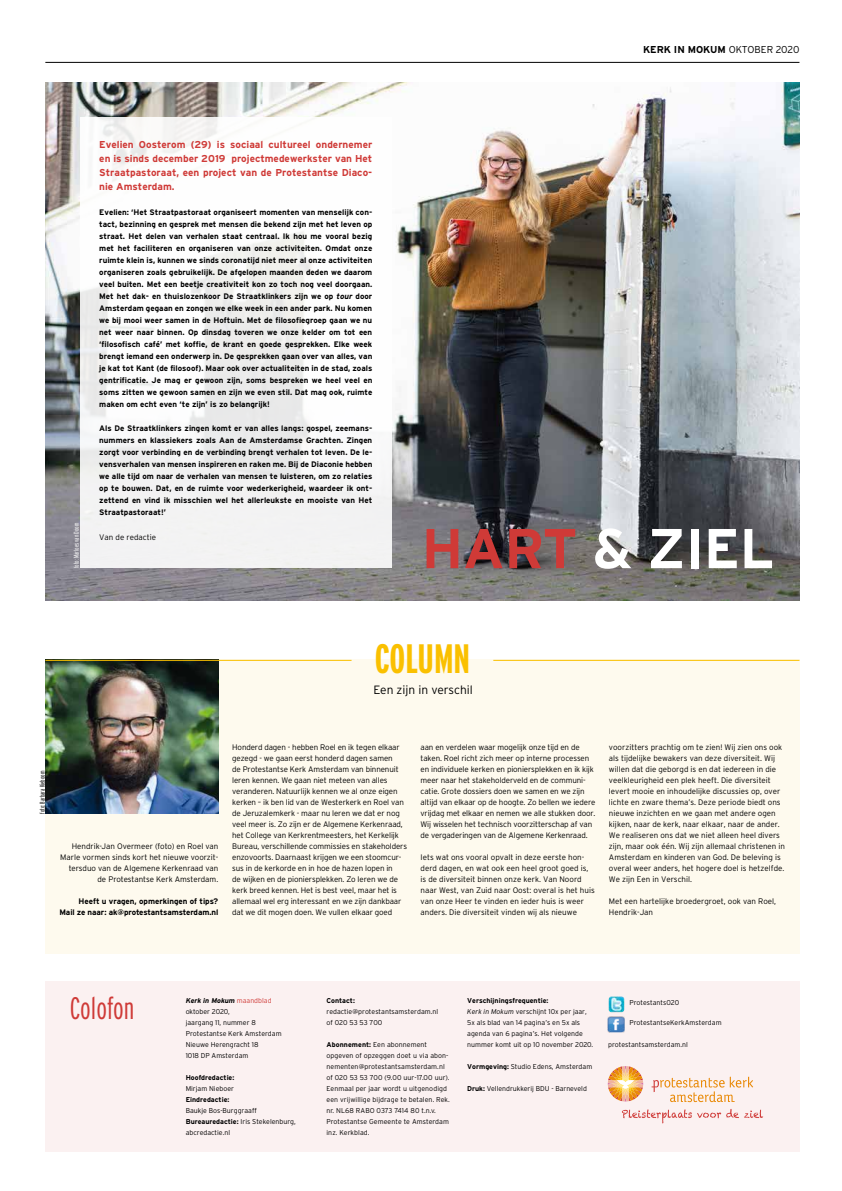
<style>
.page{position:relative;width:842px;height:1191px;background:#fff}
.page>*{position:absolute;margin:0;border:0;box-sizing:border-box;transform-origin:0 0}
.t1{font:700 56px "Interstate";letter-spacing:-.01em;color:#fff}
.t2{font:700 41px "Interstate Compressed";color:#fac000}
.t3{font:300 31px "Interstate Compressed";color:#cf3a37}
.t4{font:300 12px "Interstate";color:#000}
.t5{font:700 10px/14px "Interstate";color:#cf3a37;text-align:justify}
.t6{font:700 10px "Interstate";color:#000}
.t7{font:300 8px/11px "Interstate";letter-spacing:-.015em;color:#000}
.t8{font:700 8px/12px "Interstate";color:#000;text-align:justify}
.t9{font:300 7px/11px "Interstate";color:#000}
.t10{font:700 7px "Interstate";color:#000}
.t11{font:300 7px "Interstate Compressed";color:#fff}
.t12{font:300 7px "Interstate Compressed";color:#000}
.s1{font-weight:300}
.s2{font-style:italic}
.s3{color:#cf3a37}
.s4{font-weight:700;font-style:italic}
.s5{font-weight:700}
</style>
<div class="page">
<div style="left:45px;top:980px;width:754px;height:171px;background:#fbf1f1"></div>
<div style="left:45px;top:660px;width:754px;height:294px;background:#fefaee"></div>
<hr style="left:45px;top:62px;width:754px;height:1px;background:#000">
<img style="left:608px;top:1016px;width:16px;height:17px">
<img style="left:609px;top:996px;width:15px;height:16px">
<svg style="left:622px;top:1109px;width:141px;height:14px"></svg>
<svg style="left:651px;top:1076px;width:102px;height:26px"></svg>
<svg style="left:608px;top:1066px;width:35px;height:35px"></svg>
<img style="left:45px;top:661px;width:173px;height:152px">
<img style="left:45px;top:82px;width:754px;height:519px">
<div style="left:80px;top:117px;width:311px;height:451px;background:linear-gradient(to bottom,#fefefd,#f0f0f1)"></div>
<hr style="left:493px;top:660px;width:306px;height:1px;background:#fac000">
<hr style="left:45px;top:660px;width:307px;height:1px;background:#fac000">
<p class="t6" style="left:643px;top:44px;width:158px">KERK IN MOKUM <span class="s1">OKTOBER 2020</span></p>
<p class="t11" style="left:72px;top:568px;width:47px;rotate:-90deg">foto: Marloes van Doorn</p>
<p class="t5" style="left:99px;top:137px;width:275px">Evelien Oosterom (29) is sociaal cultureel ondernemer en is sinds december 2019 projectmedewerkster van Het Straatpastoraat, een project van de Protestantse Diaco&shy;nie Amsterdam.</p>
<p class="t8" style="left:99px;top:206px;width:275px">Evelien: ‘Het Straatpastoraat organiseert momenten van menselijk con&shy;tact, bezinning en gesprek met mensen die bekend zijn met het leven op straat. Het delen van verhalen staat centraal. Ik hou me vooral bezig met het faciliteren en organiseren van onze activiteiten. Omdat onze ruimte klein is, kunnen we sinds coronatijd niet meer al onze activiteiten organiseren zoals gebruikelijk. De afgelopen maanden deden we daarom veel buiten. Met een beetje creativiteit kon zo toch nog veel doorgaan.<br>Met het dak- en thuislozenkoor De Straatklinkers zijn we op <span class="s2">tour</span> door Amsterdam gegaan en zongen we elke week in een ander park. Nu komen we bij mooi weer samen in de Hoftuin. Met de filosofiegroep gaan we nu net weer naar binnen. Op dinsdag toveren we onze kelder om tot een ‘filosofisch café’ met koffie, de krant en goede gesprekken. Elke week brengt iemand een onderwerp in. De gesprekken gaan over van alles, van je kat tot Kant (de filosoof). Maar ook over actualiteiten in de stad, zoals gentrificatie. Je mag er gewoon zijn, soms bespreken we heel veel en soms zitten we gewoon samen en zijn we even stil. Dat mag ook, ruimte maken om echt even ‘te zijn’ is zo belangrijk!</p>
<p class="t8" style="left:99px;top:422px;width:275px">Als De Straatklinkers zingen komt er van alles langs: gospel, zeemans&shy;nummers en klassiekers zoals Aan de Amsterdamse Grachten. Zingen zorgt voor verbinding en de verbinding brengt verhalen tot leven. De le&shy;vensverhalen van mensen inspireren en raken me. Bij de Diaconie hebben we alle tijd om naar de verhalen van mensen te luisteren, om zo relaties op te bouwen. Dat, en de ruimte voor wederkerigheid, waardeer ik ont&shy;zettend en vind ik misschien wel het allerleukste en mooiste van Het Straatpastoraat!’</p>
<p class="t7" style="left:99px;top:532px;width:58px">Van de redactie</p>
<h1 class="t1" style="left:421px;top:517px;width:354px"><span class="s3">HART</span> &amp; ZIEL</h1>
<h2 class="t2" style="left:375px;top:636px;width:97px">COLUMN</h2>
<h3 class="t4" style="left:373px;top:683px;width:101px">Een zijn in verschil</h3>
<p class="t12" style="left:38px;top:813px;width:44px;rotate:-90deg">foto: Barbara Kieboom</p>
<p class="t7" style="left:60px;top:840px;width:160px;text-align:right">Hendrik-Jan Overmeer (foto) en Roel van Marle vormen sinds kort het nieuwe voorzit&shy;tersduo van de Algemene Kerkenraad van de Protestantse Kerk Amsterdam.</p>
<p class="t8" style="left:59px;top:895px;width:160px;line-height:11px;text-align:right">Heeft u vragen, opmerkingen of tips?<br>Mail ze naar: ak@protestantsamsterdam.nl</p>
<p class="t7" style="left:232px;top:741px;width:176px">Honderd dagen - hebben Roel en ik tegen elkaar gezegd - we gaan eerst honderd dagen samen<br>de Protestantse Kerk Amsterdam van binnenuit leren kennen. We gaan niet meteen van alles veranderen. Natuurlijk kennen we al onze eigen kerken – ik ben lid van de Westerkerk en Roel van de Jeruzalemkerk - maar nu leren we dat er nog veel meer is. Zo zijn er de Algemene Kerkenraad, het College van Kerkrentmeesters, het Kerkelijk Bureau, verschillende commissies en stakeholders enzovoorts. Daarnaast krijgen we een stoomcur&shy;sus in de kerkorde en in hoe de hazen lopen in<br>de wijken en de pioniersplekken. Zo leren we de kerk breed kennen. Het is best veel, maar het is allemaal wel erg interessant en we zijn dankbaar dat we dit mogen doen. We vullen elkaar goed</p>
<p class="t7" style="left:421px;top:741px;width:176px">aan en verdelen waar mogelijk onze tijd en de taken. Roel richt zich meer op interne processen en individuele kerken en pioniersplekken en ik kijk meer naar het stakeholderveld en de communi&shy;catie. Grote dossiers doen we samen en we zijn altijd van elkaar op de hoogte. Zo bellen we iedere vrijdag met elkaar en nemen we alle stukken door.<br>Wij wisselen het technisch voorzitterschap af van de vergaderingen van de Algemene Kerkenraad.</p>
<p class="t7" style="left:421px;top:851px;width:176px">Iets wat ons vooral opvalt in deze eerste hon&shy;derd dagen, en wat ook een heel groot goed is, is de diversiteit binnen onze kerk. Van Noord naar West, van Zuid naar Oost: overal is het huis van onze Heer te vinden en ieder huis is weer anders. Die diversiteit vinden wij als nieuwe</p>
<p class="t7" style="left:609px;top:741px;width:178px">voorzitters prachtig om te zien! Wij zien ons ook als tijdelijke bewakers van deze diversiteit. Wij willen dat die geborgd is en dat iedereen in die veelkleurigheid een plek heeft. Die diversiteit levert mooie en inhoudelijke discussies op, over lichte en zware thema’s. Deze periode biedt ons nieuwe inzichten en we gaan met andere ogen kijken, naar de kerk, naar elkaar, naar de ander.<br>We realiseren ons dat we niet alleen heel divers zijn, maar ook één. Wij zijn allemaal christenen in Amsterdam en kinderen van God. De beleving is overal weer anders, het hogere doel is hetzelfde.<br>We zijn Een in Verschil.</p>
<p class="t7" style="left:609px;top:895px;width:169px">Met een hartelijke broedergroet, ook van Roel,<br>Hendrik-Jan</p>
<h3 class="t3" style="left:70px;top:991px;width:66px">Colofon</h3>
<p class="t9" style="left:186px;top:994px;width:97px"><span class="s4">Kerk in Mokum</span> <span class="s3">maandblad </span>oktober 2020,<br>jaargang 11, nummer 8<br>Protestantse Kerk Amsterdam<br>Nieuwe Herengracht 18<br>1018 DP Amsterdam</p>
<p class="t10" style="left:186px;top:1073px;width:50px">Hoofdredactie:</p>
<p class="t9" style="left:186px;top:1082px;width:50px">Mirjam Nieboer</p>
<p class="t10" style="left:186px;top:1095px;width:45px">Eindredactie:</p>
<p class="t9" style="left:186px;top:1104px;width:112px">Baukje Bos-Burggraaff<br><span class="s5">Bureauredactie:</span> Iris Stekelenburg, abcredactie.nl</p>
<p class="t10" style="left:326px;top:996px;width:30px">Contact:</p>
<p class="t9" style="left:326px;top:1005px;width:113px">redactie@protestantsamsterdam.nl of 020 53 53 700</p>
<p class="t9" style="left:326px;top:1038px;width:125px"><span class="s5">Abonnement:</span> Een abonnement opgeven of opzeggen doet u via abon&shy;nementen@protestantsamsterdam.nl of 020 53 53 700 (9.00 uur-17.00 uur).<br>Eenmaal per jaar wordt u uitgenodigd een vrijwillige bijdrage te betalen. Rek. nr. NL68 RABO 0373 7414 80 t.n.v.<br>Protestantse Gemeente te Amsterdam inz. Kerkblad.</p>
<p class="t9" style="left:467px;top:994px;width:127px"><span class="s5">Verschijningsfrequentie:<br></span><span class="s2">Kerk in Mokum</span> verschijnt 10x per jaar, 5x als blad van 14 pagina’s en 5x als agenda van 6 pagina’s. Het volgende nummer komt uit op 10 november 2020.</p>
<p class="t9" style="left:467px;top:1060px;width:126px"><span class="s5">Vormgeving:</span> Studio Edens, Amsterdam</p>
<p class="t9" style="left:467px;top:1082px;width:121px"><span class="s5">Druk:</span> Vellendrukkerij BDU - Barneveld</p>
<p class="t9" style="left:629px;top:996px;width:51px">Protestants020</p>
<p class="t9" style="left:629px;top:1016px;width:94px">ProtestantseKerkAmsterdam</p>
<p class="t9" style="left:608px;top:1038px;width:81px">protestantsamsterdam.nl</p>
</div>
